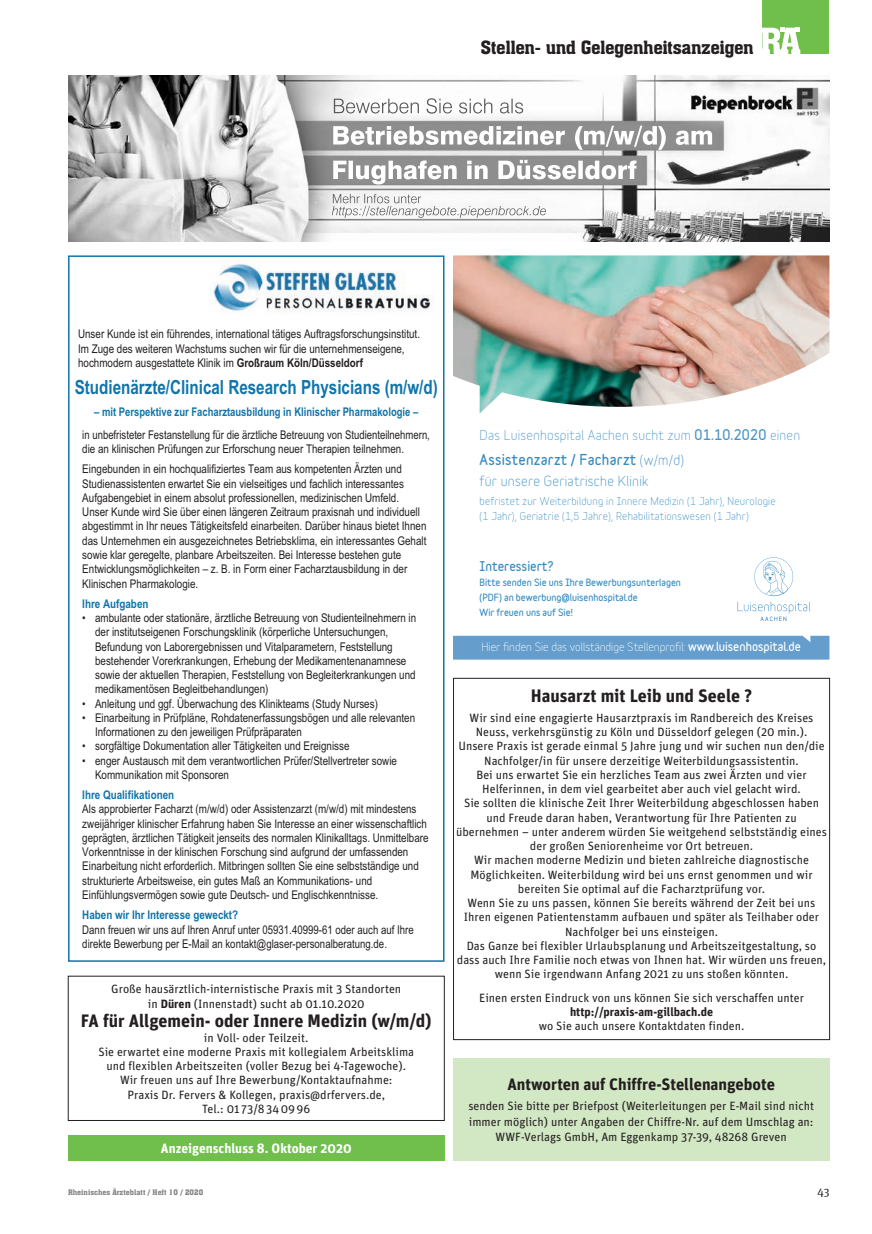
<style>
.page{position:relative;width:872px;height:1234px;background:#fff}
.page>*{position:absolute;margin:0;border:0;box-sizing:border-box;transform-origin:0 0}
.t1{font:700 19.5px "Arial Narrow";color:#0f75ab;scale:.95 1}
.t2{font:700 18px "Unit";color:#231f20}
.t3{font:18px "Aachen BT";letter-spacing:-.025em;color:#231f20}
.t4{font:700 16.5px "Unit";color:#231f20}
.t5{font:13.5px/21px "Variable";letter-spacing:.02em;color:#368cc3}
.t6{font:700 13.5px "Unit";color:#fff}
.t7{font:13.2px "Variable";letter-spacing:.02em;color:#4995c7}
.t8{font:12px/14.2px "Arial Narrow";color:#231f20}
.t9{font:12px/14.2px "Unit";color:#231f20;text-align:center}
.t10{font:700 12px "Arial Narrow";color:#0f75ab;scale:.96 1}
.t11{font:700 12px "Arial Narrow";color:#0f75ab}
.t12{font:700 12px "Unit";color:#231f20}
.t13{font:900 12px "Variable";color:#368cc3}
.t14{font:12px "Meta Serif OT";color:#231f20}
.t15{font:11.25px "Variable";color:#fff}
.t16{font:10.5px/15px "Variable";letter-spacing:.02em;color:#368cc3}
.t17{font:900 9px/15px "Variable";color:#368cc3}
.t18{font:7.5px "Aachen BT";color:#808285}
.s1{font-weight:700}
.s2{font-weight:900}
</style>
<div class="page">
<div style="left:762px;top:0;width:67px;height:54px;background:#70bf4c"></div>
<svg style="left:762px;top:28px;width:38px;height:26px"></svg>
<div style="left:68px;top:255px;width:376px;height:706px;border:2px solid #0f75ab"></div>
<img style="left:213px;top:263px;width:219px;height:49px">
<img style="left:68px;top:75px;width:761px;height:166px">
<svg style="left:334px;top:98px;width:189px;height:16px"></svg>
<svg style="left:332px;top:194px;width:214px;height:24px"></svg>
<svg style="left:333px;top:160px;width:303px;height:24px"></svg>
<svg style="left:333px;top:126px;width:379px;height:24px"></svg>
<img style="left:453px;top:255px;width:376px;height:158px">
<svg style="left:737px;top:557px;width:73px;height:64px"></svg>
<div style="left:453px;top:635px;width:376px;height:24px;background:#659ecd"></div>
<div style="left:453px;top:678px;width:376px;height:361px;border:1px solid #231f20"></div>
<div style="left:453px;top:1057px;width:376px;height:103px;background:#d2e7c3"></div>
<div style="left:68px;top:1134px;width:376px;height:26px;background:#70bf4c"></div>
<h2 class="t3" style="left:480px;top:36px;width:275px">Stellen- und Gelegenheitsanzeigen</h2>
<p class="t8" style="left:78px;top:326px;width:343px">Unser Kunde ist ein führendes, international tätiges Auftragsforschungsinstitut.<br>Im Zuge des weiteren Wachstums suchen wir für die unternehmenseigene, hochmodern ausgestattete Klinik im <span class="s1">Großraum Köln/Düsseldorf</span></p>
<h1 class="t1" style="left:75px;top:372px;width:384px">Studienärzte/Clinical Research Physicians (m/w/d)</h1>
<p class="t10" style="left:94px;top:402px;width:339px">– mit Perspektive zur Facharztausbildung in Klinischer Pharmakologie –</p>
<p class="t8" style="left:82px;top:427px;width:349px">in unbefristeter Festanstellung für die ärztliche Betreuung von Studienteilnehmern, die an klinischen Prüfungen zur Erforschung neuer Therapien teilnehmen.</p>
<p class="t8" style="left:82px;top:461px;width:346px">Eingebunden in ein hochqualifiziertes Team aus kompetenten Ärzten und Studienassistenten erwartet Sie ein vielseitiges und fachlich interessantes Aufgabengebiet in einem absolut professionellen, medizinischen Umfeld.<br>Unser Kunde wird Sie über einen längeren Zeitraum praxisnah und individuell abgestimmt in Ihr neues Tätigkeitsfeld einarbeiten. Darüber hinaus bietet Ihnen das Unternehmen ein ausgezeichnetes Betriebsklima, ein interessantes Gehalt sowie klar geregelte, planbare Arbeitszeiten. Bei Interesse bestehen gute Entwicklungsmöglichkeiten – z. B. in Form einer Facharztausbildung in der Klinischen Pharmakologie.</p>
<p class="t11" style="left:82px;top:594px;width:68px">Ihre Aufgaben</p>
<p class="t8" style="left:95px;top:610px;width:323px;text-indent:-13px">• ambulante oder stationäre, ärztliche Betreuung von Studienteilnehmern in der institutseigenen Forschungsklinik (körperliche Untersuchungen, Befundung von Laborergebnissen und Vitalparametern, Feststellung bestehender Vorerkrankungen, Erhebung der Medikamentenanamnese sowie der aktuellen Therapien, Feststellung von Begleiterkrankungen und medikamentösen Begleitbehandlungen)</p>
<p class="t8" style="left:82px;top:695px;width:297px">• Anleitung und ggf. Überwachung des Klinikteams (Study Nurses)</p>
<p class="t8" style="left:95px;top:709px;width:322px;text-indent:-13px">• Einarbeitung in Prüfpläne, Rohdatenerfassungsbögen und alle relevanten<br>Informationen zu den jeweiligen Prüfpräparaten</p>
<p class="t8" style="left:82px;top:738px;width:269px">• sorgfältige Dokumentation aller Tätigkeiten und Ereignisse</p>
<p class="t8" style="left:95px;top:752px;width:303px;text-indent:-13px">• enger Austausch mit dem verantwortlichen Prüfer/Stellvertreter sowie<br>Kommunikation mit Sponsoren</p>
<p class="t11" style="left:82px;top:785px;width:93px">Ihre Qualifikationen</p>
<p class="t8" style="left:82px;top:801px;width:348px">Als approbierter Facharzt (m/w/d) oder Assistenzarzt (m/w/d) mit mindestens zweijähriger klinischer Erfahrung haben Sie Interesse an einer wissenschaftlich geprägten, ärztlichen Tätigkeit jenseits des normalen Klinikalltags. Unmittelbare Vorkenntnisse in der klinischen Forschung sind aufgrund der umfassenden Einarbeitung nicht erforderlich. Mitbringen sollten Sie eine selbstständige und strukturierte Arbeitsweise, ein gutes Maß an Kommunikations- und Einfühlungsvermögen sowie gute Deutsch- und Englischkenntnisse.</p>
<p class="t11" style="left:82px;top:905px;width:157px">Haben wir Ihr Interesse geweckt?</p>
<p class="t8" style="left:82px;top:921px;width:333px">Dann freuen wir uns auf Ihren Anruf unter 05931.40999-61 oder auch auf Ihre direkte Bewerbung per E-Mail an kontakt@glaser-personalberatung.de.</p>
<p class="t9" style="left:111px;top:981px;width:291px">Große hausärztlich-internistische Praxis mit 3 Standorten in <span class="s1">Düren</span> (Innenstadt) sucht ab 01.10.2020</p>
<h2 class="t2" style="left:81px;top:1009px;width:352px">FA für Allgemein- oder Innere Medizin (w/m/d)</h2>
<p class="t9" style="left:98px;top:1029px;width:317px">in Voll- oder Teilzeit.<br>Sie erwartet eine moderne Praxis mit kollegialem Arbeitsklima und flexiblen Arbeitszeiten (voller Bezug bei 4-Tagewoche).<br>Wir freuen uns auf Ihre Bewerbung/Kontaktaufnahme:<br>Praxis Dr. Fervers &amp; Kollegen, praxis@drfervers.de,<br>Tel.: 0173/8340996</p>
<p class="t6" style="left:161px;top:1139px;width:192px">Anzeigenschluss 8. Oktober 2020</p>
<p class="t7" style="left:479px;top:424px;width:322px">Das Luisenhospital Aachen sucht zum <span class="s2">01.10.2020</span> einen</p>
<p class="t5" style="left:479px;top:447px;width:206px"><span class="s2">Assistenzarzt / Facharzt</span> (w/m/d) für unsere Geriatrische Klinik</p>
<p class="t16" style="left:479px;top:493px;width:297px">befristet zur Weiterbildung in Innere Medizin (1 Jahr), Neurologie (1 Jahr), Geriatrie (1,5 Jahre), Rehabilitationswesen (1 Jahr)</p>
<p class="t13" style="left:479px;top:556px;width:76px">Interessiert?</p>
<p class="t17" style="left:479px;top:574px;width:203px">Bitte senden Sie uns Ihre Bewerbungsunterlagen (PDF) an bewerbung@luisenhospital.de<br>Wir freuen uns auf Sie!</p>
<p class="t15" style="left:481px;top:638px;width:321px">Hier finden Sie das vollständige Stellenprofil: <span class="s2">www.luisenhospital.de</span></p>
<h2 class="t2" style="left:531px;top:684px;width:223px">Hausarzt mit Leib und Seele ?</h2>
<p class="t9" style="left:456px;top:710px;width:372px">Wir sind eine engagierte Hausarztpraxis im Randbereich des Kreises Neuss, verkehrsgünstig zu Köln und Düsseldorf gelegen (20 min.).<br>Unsere Praxis ist gerade einmal 5 Jahre jung und wir suchen nun den/die Nachfolger/in für unsere derzeitige Weiterbildungsassistentin.<br>Bei uns erwartet Sie ein herzliches Team aus zwei Ärzten und vier Helferinnen, in dem viel gearbeitet aber auch viel gelacht wird.<br>Sie sollten die klinische Zeit Ihrer Weiterbildung abgeschlossen haben und Freude daran haben, Verantwortung für Ihre Patienten zu übernehmen – unter anderem würden Sie weitgehend selbstständig eines der großen Seniorenheime vor Ort betreuen.<br>Wir machen moderne Medizin und bieten zahlreiche diagnostische Möglichkeiten. Weiterbildung wird bei uns ernst genommen und wir bereiten Sie optimal auf die Facharztprüfung vor.<br>Wenn Sie zu uns passen, können Sie bereits während der Zeit bei uns Ihren eigenen Patientenstamm aufbauen und später als Teilhaber oder Nachfolger bei uns einsteigen.<br>Das Ganze bei flexibler Urlaubsplanung und Arbeitszeitgestaltung, so dass auch Ihre Familie noch etwas von Ihnen hat. Wir würden uns freuen, wenn Sie irgendwann Anfang 2021 zu uns stoßen könnten.</p>
<p class="t9" style="left:479px;top:989px;width:326px">Einen ersten Eindruck von uns können Sie sich verschaffen unter</p>
<p class="t12" style="left:570px;top:1003px;width:145px">http://praxis-am-gillbach.de</p>
<p class="t9" style="left:538px;top:1018px;width:207px">wo Sie auch unsere Kontaktdaten finden.</p>
<h3 class="t4" style="left:507px;top:1074px;width:269px">Antworten auf Chiffre-Stellenangebote</h3>
<p class="t9" style="left:468px;top:1096px;width:347px;line-height:16.5px;text-align:left">senden Sie bitte per Briefpost (Weiterleitungen per E-Mail sind nicht immer möglich) unter Angaben der Chiffre-Nr. auf dem Umschlag an:</p>
<p class="t9" style="left:495px;top:1129px;width:293px">WWF-Verlags GmbH, Am Eggenkamp 37-39, 48268 Greven</p>
<p class="t18" style="left:68px;top:1187px;width:137px">Rheinisches Ärzteblatt / Heft 10 / 2020</p>
<p class="t14" style="left:817px;top:1182px;width:14px">43</p>
</div>
